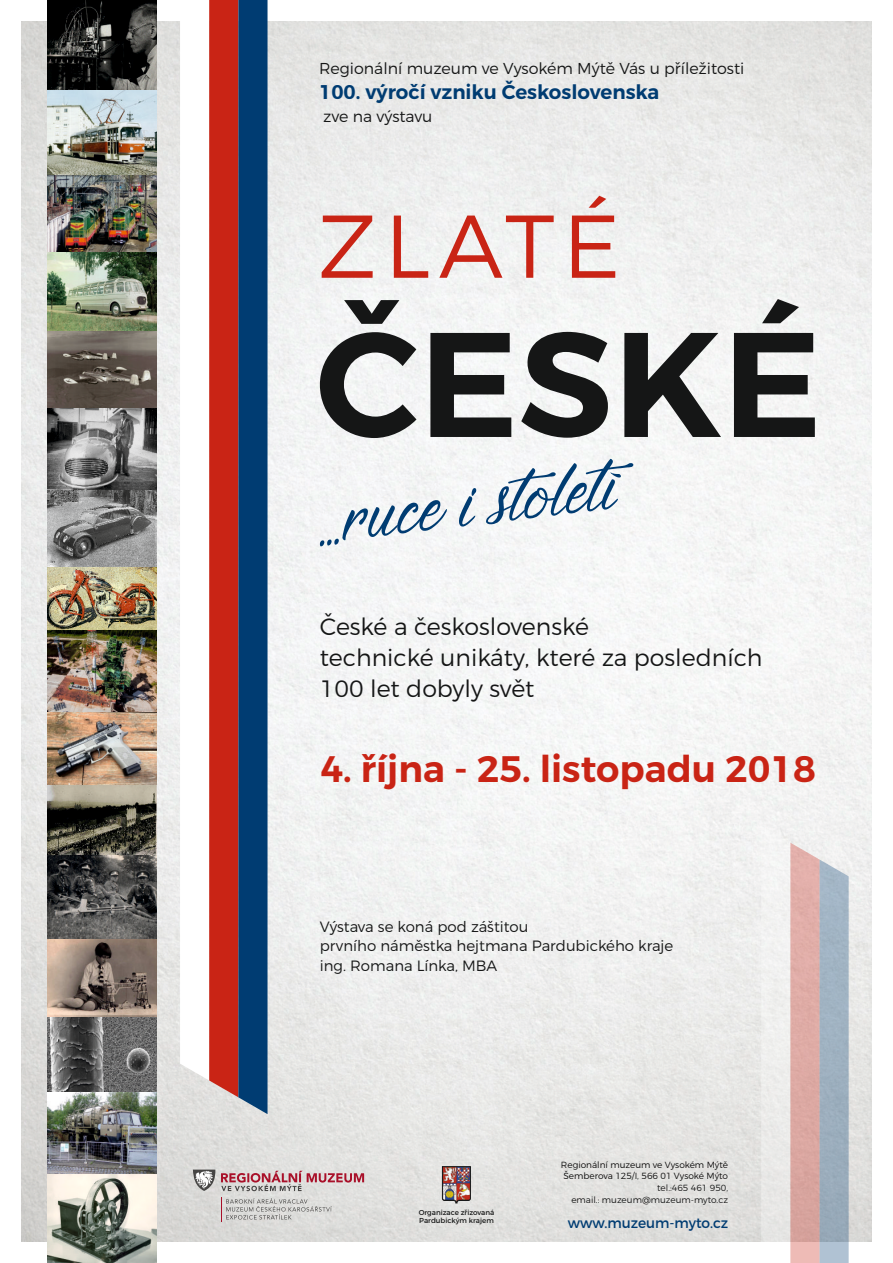
<style>
.page{position:relative;width:893px;height:1263px;background:#fff}
.page>*{position:absolute;margin:0;border:0;box-sizing:border-box;transform-origin:0 0}
.t1{font:600 148.65px "Montserrat";color:#151616}
.t2{font:300 88.88px "Montserrat";letter-spacing:.09em;color:#c92415}
.t3{font:70.12px "Signatureofthe Ancient";color:#003c72}
.t4{font:600 36.83px "Montserrat";color:#c92415}
.t5{font:300 23.62px/31.2px "Montserrat";color:#151616}
.t6{font:600 19.88px "Montserrat";color:#003c72}
.t7{font:300 15.83px "Montserrat";color:#151616}
.t8{font:300 14.92px/19.7px "Montserrat";color:#151616}
.t9{font:14.33px "Montserrat";color:#003c72;scale:.96 1}
.t10{font:300 8.93px/11.8px "Montserrat";color:#0b0a0a}
.t11{font:300 8.93px/11.8px "Montserrat";color:#151616;text-align:right}
.t12{font:7.2px/8px "Montserrat";color:#151616}
</style>
<div class="page">
<img style="left:21px;top:21px;width:851px;height:1221px">
<svg style="left:180px;top:0;width:88px;height:1114px"></svg>
<svg style="left:221px;top:1171px;width:143px;height:20px;background:#c8a4a8"></svg>
<svg style="left:221px;top:1197px;width:111px;height:24px;background:#cbcac8"></svg>
<svg style="left:193px;top:1169px;width:22px;height:22px"></svg>
<svg style="left:442px;top:1166px;width:28px;height:37px"></svg>
<img style="left:47px;top:1px;width:110px;height:90px">
<svg style="left:761px;top:826px;width:88px;height:437px"></svg>
<img style="left:47px;top:91px;width:110px;height:682px">
<img style="left:47px;top:773px;width:110px;height:83px">
<img style="left:47px;top:856px;width:110px;height:407px">
<p class="t7" style="left:319px;top:59px;width:427px">Regionální muzeum ve Vysokém Mýtě Vás u příležitosti</p>
<h3 class="t6" style="left:319px;top:80px;width:342px">100. výročí vzniku Československa</h3>
<p class="t7" style="left:323px;top:106px;width:111px">zve na výstavu</p>
<h2 class="t2" style="left:318px;top:191px;width:304px">ZLATÉ</h2>
<h1 class="t1" style="left:316px;top:291px;width:507px">ČESKÉ</h1>
<h3 class="t3" style="left:307px;top:492px;width:307px;rotate:-7deg">…ruce i století</h3>
<h3 class="t5" style="left:320px;top:611px;width:444px">České a československé<br>technické unikáty, které za posledních<br>100 let dobyly svět</h3>
<h3 class="t4" style="left:321px;top:746px;width:497px">4. října - 25. listopadu 2018</h3>
<p class="t8" style="left:320px;top:917px;width:355px">Výstava se koná pod záštitou<br>prvního náměstka hejtmana Pardubického kraje ing. Romana Línka, MBA</p>
<p class="t12" style="left:419px;top:1209px;width:77px">Organizace zřizovaná<br>Pardubickým krajem</p>
<p class="t10" style="left:561px;top:1159px;width:169px">Regionální muzeum ve Vysokém Mýtě<br>Šemberova 125/I, 566 01 Vysoké Mýto</p>
<p class="t11" style="left:571px;top:1182px;width:158px">tel.:465 461 950,<br>email.: muzeum@muzeum-myto.cz</p>
<p class="t9" style="left:568px;top:1214px;width:169px">www.muzeum-myto.cz</p>
</div>
